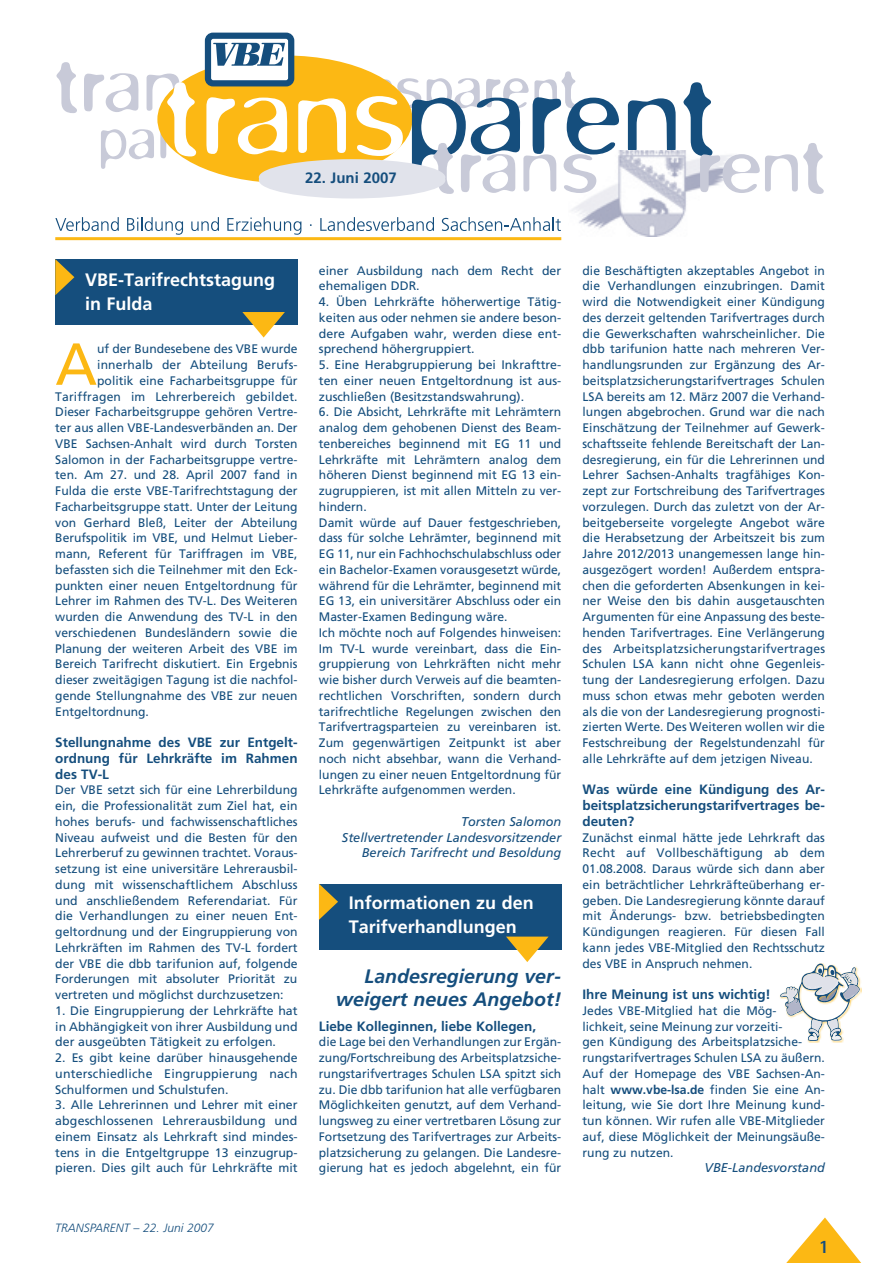
<style>
.page{position:relative;width:893px;height:1263px;background:#fff}
.page>*{position:absolute;margin:0;border:0;box-sizing:border-box;transform-origin:0 0}
.t1{font:59.25px "Frutiger";color:#fcb814}
.t2{font:italic 700 19.5px/23.4px "Frutiger";color:#154e7d;text-align:right}
.t3{font:700 18px/24px "Frutiger";color:#fff}
.t4{font:700 15px "Frutiger";color:#154e7d}
.t5{font:700 13.5px/15.8px "Frutiger";color:#154e7d;text-align:justify}
.t6{font:italic 12.75px/15.8px "Frutiger";color:#154e7d;text-align:right}
.t7{font:12.3px/15.8px "Frutiger";color:#154e7d;text-align:justify}
.t8{font:italic 300 12px "Frutiger";color:#154e7d}
.s1{font-weight:700}
</style>
<div class="page">
<hr style="left:55px;top:237px;width:506px;height:3px;background:#fcb814">
<svg style="left:55px;top:217px;width:64px;height:14px"></svg>
<svg style="left:127px;top:217px;width:56px;height:18px"></svg>
<svg style="left:191px;top:217px;width:28px;height:14px"></svg>
<svg style="left:227px;top:217px;width:74px;height:18px"></svg>
<svg style="left:320px;top:217px;width:114px;height:14px"></svg>
<svg style="left:442px;top:217px;width:119px;height:14px"></svg>
<div style="left:157px;top:55px;width:255px;height:128px;background:#fcb814;border-radius:50%"></div>
<div style="left:205px;top:33px;width:89px;height:53px;background:#154e7d;border-radius:8px"></div>
<div style="left:211px;top:39px;width:77px;height:41px;background:linear-gradient(to right,#fff,#fff);border-radius:2px"></div>
<svg style="left:56px;top:43px;width:233px;height:126px"></svg>
<img style="left:571px;top:194px;width:115px;height:43px">
<svg style="left:298px;top:71px;width:526px;height:123px"></svg>
<div style="left:259px;top:162px;width:186px;height:36px;background:#e1e3eb;border-radius:50%"></div>
<div style="left:259px;top:159px;width:186px;height:37px;background:#e1e3eb;border-radius:50%"></div>
<div style="left:55px;top:259px;width:243px;height:66px;background:#154e7d"></div>
<svg style="left:55px;top:259px;width:19px;height:36px"></svg>
<svg style="left:242px;top:312px;width:43px;height:26px"></svg>
<div style="left:319px;top:884px;width:242px;height:65px;background:#154e7d"></div>
<svg style="left:319px;top:884px;width:19px;height:36px"></svg>
<svg style="left:506px;top:936px;width:43px;height:26px"></svg>
<div style="left:779px;top:962px;width:83px;height:81px;background:#fcb814;opacity:.64"></div>
<svg style="left:780px;top:963px;width:80px;height:78px"></svg>
<svg style="left:786px;top:1217px;width:75px;height:46px"></svg>
<p class="t4" style="left:305px;top:169px;width:93px">22. Juni 2007</p>
<h3 class="t3" style="left:85px;top:267px;width:192px">VBE-Tarifrechtstagung in Fulda</h3>
<h1 class="t1" style="left:55px;top:329px;width:43px">A</h1>
<p class="t7" style="left:97px;top:341px;width:202px">uf der Bundesebene des VBE wurde</p>
<p class="t7" style="left:97px;top:357px;width:202px">innerhalb der Abteilung Berufs-</p>
<p class="t7" style="left:97px;top:372px;width:202px">politik eine Facharbeitsgruppe für</p>
<p class="t7" style="left:55px;top:388px;width:244px">Tariffragen im Lehrerbereich gebildet.</p>
<p class="t7" style="left:55px;top:404px;width:244px">Dieser Facharbeitsgruppe gehören Vertre-</p>
<p class="t7" style="left:55px;top:420px;width:244px">ter aus allen VBE-Landesverbänden an. Der</p>
<p class="t7" style="left:55px;top:435px;width:244px">VBE Sachsen-Anhalt wird durch Torsten</p>
<p class="t7" style="left:55px;top:451px;width:244px">Salomon in der Facharbeitsgruppe vertre-</p>
<p class="t7" style="left:55px;top:467px;width:244px">ten. Am 27. und 28. April 2007 fand in</p>
<p class="t7" style="left:55px;top:483px;width:244px">Fulda die erste VBE-Tarifrechtstagung der</p>
<p class="t7" style="left:55px;top:498px;width:244px">Facharbeitsgruppe statt. Unter der Leitung</p>
<p class="t7" style="left:55px;top:514px;width:244px">von Gerhard Bleß, Leiter der Abteilung</p>
<p class="t7" style="left:55px;top:530px;width:244px">Berufspolitik im VBE, und Helmut Lieber-</p>
<p class="t7" style="left:55px;top:546px;width:244px">mann, Referent für Tariffragen im VBE,</p>
<p class="t7" style="left:55px;top:561px;width:244px">befassten sich die Teilnehmer mit den Eck-</p>
<p class="t7" style="left:55px;top:577px;width:244px">punkten einer neuen Entgeltordnung für</p>
<p class="t7" style="left:55px;top:593px;width:244px">Lehrer im Rahmen des TV-L. Des Weiteren</p>
<p class="t7" style="left:55px;top:609px;width:244px">wurden die Anwendung des TV-L in den</p>
<p class="t7" style="left:55px;top:624px;width:244px">verschiedenen Bundesländern sowie die</p>
<p class="t7" style="left:55px;top:640px;width:244px">Pla-nung der weiteren Arbeit des VBE im</p>
<p class="t7" style="left:55px;top:656px;width:244px">Bereich Tarifrecht diskutiert. Ein Ergebnis</p>
<p class="t7" style="left:55px;top:672px;width:244px">dieser zweitägigen Tagung ist die nachfol-</p>
<p class="t7" style="left:55px;top:687px;width:244px">gende Stellungnahme des VBE zur neuen</p>
<p class="t7" style="left:55px;top:703px;width:95px">Entgeltordnung.</p>
<p class="t5" style="left:55px;top:734px;width:244px">Stellungnahme des VBE zur Entgelt&shy;ordnung für Lehrkräfte im Rahmen des TV-L</p>
<p class="t7" style="left:55px;top:782px;width:244px">Der VBE setzt sich für eine Lehrerbildung ein, die Professionalität zum Ziel hat, ein hohes berufs- und fachwissenschaftliches Niveau aufweist und die Besten für den Lehrerberuf zu gewinnen trachtet. Voraus&shy;setzung ist eine universitäre Lehrerausbil&shy;dung mit wissenschaftlichem Abschluss und anschließendem Referendariat. Für die Verhandlungen zu einer neuen Ent&shy;geltordnung und der Eingruppierung von Lehrkräften im Rahmen des TV-L fordert der VBE die dbb tarifunion auf, folgende Forderungen mit absoluter Priorität zu vertreten und möglichst durchzusetzen:</p>
<p class="t7" style="left:55px;top:1002px;width:244px">1. Die Eingruppierung der Lehrkräfte hat in Abhängigkeit von ihrer Ausbildung und der ausgeübten Tätigkeit zu erfolgen.</p>
<p class="t7" style="left:55px;top:1050px;width:244px">2. Es gibt keine darüber hinausgehende unterschiedliche Eingruppierung nach Schulformen und Schulstufen.</p>
<p class="t7" style="left:55px;top:1097px;width:244px">3. Alle Lehrerinnen und Lehrer mit einer abgeschlossenen Lehrerausbildung und einem Einsatz als Lehrkraft sind mindes&shy;tens in die Entgeltgruppe 13 einzugrup&shy;pieren. Dies gilt auch für Lehrkräfte mit</p>
<p class="t8" style="left:55px;top:1220px;width:160px">TRANSPARENT – 22. Juni 2007</p>
<p class="t7" style="left:319px;top:262px;width:244px">einer Ausbildung nach dem Recht der ehemaligen DDR.</p>
<p class="t7" style="left:319px;top:294px;width:244px">4. Üben Lehrkräfte höherwertige Tätig&shy;keiten aus oder nehmen sie andere beson&shy;dere Aufgaben wahr, werden diese ent&shy;sprechend höhergruppiert.</p>
<p class="t7" style="left:319px;top:357px;width:244px">5. Eine Herabgruppierung bei Inkrafttre&shy;ten einer neuen Entgeltordnung ist aus&shy;zuschließen (Besitzstandswahrung).</p>
<p class="t7" style="left:319px;top:404px;width:244px;text-align:left">6. Die Absicht, Lehrkräfte mit Lehrämtern analog dem gehobenen Dienst des Beam&shy;tenbereiches beginnend mit EG 11 und Lehrkräfte mit Lehrämtern analog dem höheren Dienst beginnend mit EG 13 ein&shy;zugruppieren, ist mit allen Mitteln zu ver&shy;hindern.<br>Damit würde auf Dauer festgeschrieben, dass für solche Lehrämter, beginnend mit EG 11, nur ein Fachhochschulabschluss oder ein Bachelor-Examen vorausgesetzt würde, während für die Lehrämter, beginnend mit EG 13, ein universitärer Abschluss oder ein Master-Examen Bedingung wäre.<br>Ich möchte noch auf Folgendes hinweisen:<br>Im TV-L wurde vereinbart, dass die Ein&shy;gruppierung von Lehrkräften nicht mehr wie bisher durch Verweis auf die beamten&shy;rechtlichen Vorschriften, sondern durch tarifrechtliche Regelungen zwischen den Tarifvertragsparteien zu vereinbaren ist.<br>Zum gegenwärtigen Zeitpunkt ist aber noch nicht absehbar, wann die Verhand&shy;lungen zu einer neuen Entgeltordnung für Lehrkräfte aufgenommen werden.</p>
<p class="t6" style="left:342px;top:813px;width:221px">Torsten Salomon<br>Stellvertretender Landesvorsitzender<br>Bereich Tarifrecht und Besoldung</p>
<h3 class="t3" style="left:349px;top:891px;width:187px">Informationen zu den<br>Tarifverhandlungen</h3>
<h2 class="t2" style="left:336px;top:964px;width:227px">Landesregierung ver&shy;weigert neues Angebot!</h2>
<p class="t5" style="left:319px;top:1018px;width:219px">Liebe Kolleginnen, liebe Kollegen,</p>
<p class="t7" style="left:319px;top:1034px;width:244px">die Lage bei den Verhandlungen zur Ergän&shy;zung/Fortschreibung des Arbeitsplatzsiche&shy;rungstarifvertrages Schulen LSA spitzt sich zu. Die dbb tarifunion hat alle verfügbaren Möglichkeiten genutzt, auf dem Verhand&shy;lungsweg zu einer vertretba- ren Lösung zur Fortsetzung des Tarifvertrages zur Arbeits&shy;platzsicherung zu ge--lan-gen. Die Landesre&shy;gierung hat es je--doch abgelehnt, ein für</p>
<p class="t7" style="left:583px;top:262px;width:244px;text-align:left">die Beschäftigten akzep-tables Angebot in die Verhandlungen einzubringen. Damit wird die Notwendigkeit einer Kündigung des derzeit geltenden Tarifvertrages durch die Gewerkschaften wahrscheinlicher. Die dbb tarifunion hatte nach mehreren Ver&shy;handlungsrunden zur Ergänzung des Ar&shy;beitsplatzsicherungstarifvertrages Schulen LSA bereits am 12. März 2007 die Verhand&shy;lungen abgebrochen. Grund war die nach Einschätzung der Teilnehmer auf Ge--werk&shy;schaftsseite fehlende Bereitschaft der Lan&shy;desregierung, ein für die Lehrerinnen und Lehrer Sachsen-Anhalts trag-fähiges Kon&shy;zept zur Fortschreibung des Tarifvertrages vorzulegen. Durch das zu-- letzt von der Ar&shy;beitgeberseite vorgelegte Angebot wäre die Herabsetzung der Arbeitszeit bis zum Jahre 2012/2013 unangemessen lange hin&shy;ausgezögert worden! Außerdem entspra&shy;chen die geforderten Absenkungen in kei&shy;ner Weise den bis dahin ausgetauschten Ar--gumenten für eine Anpassung des beste&shy;henden Tarif-vertrages. Eine Verlängerung des Arbeitsplatzsicherungstarifvertrages Schulen LSA kann nicht ohne Gegenleis&shy;tung der Landesregierung erfolgen. Dazu muss schon etwas mehr ge--boten werden als die von der Landesregierung prognosti&shy;zierten Werte. Des Weite--ren wollen wir die Festschreibung der Regelstundenzahl für alle Lehrkräfte auf dem jetzigen Niveau.</p>
<p class="t5" style="left:583px;top:782px;width:237px">Was würde eine Kündigung des Ar-- beitsplatzsicherungstarifvertrages be-- deuten?</p>
<p class="t7" style="left:583px;top:829px;width:244px;text-align:left">Zunächst einmal hätte jede Lehrkraft das Recht auf Vollbeschäftigung ab dem 01.08.2008. Daraus würde sich dann aber ein beträchtlicher Lehrkräfteüberhang er&shy;geben. Die Landesregierung könnte da--rauf mit Änderungs- bzw. betriebsbeding-ten Kündigungen reagieren. Für diesen Fall kann jedes VBE-Mitglied den Rechtsschutz des VBE in Anspruch nehmen.</p>
<p class="t5" style="left:583px;top:986px;width:190px">Ihre Meinung ist uns wichtig!</p>
<p class="t7" style="left:583px;top:1002px;width:244px;text-align:left">Jedes VBE-Mitglied hat die Mög-<br>lichkeit, seine Meinung zur vorzeiti-<br>gen Kündigung des Arbeitsplatzsiche&shy;rungstarifvertrages Schulen LSA zu äußern.<br>Auf der Homepage des VBE Sachsen-An&shy;halt <span class="s1">www.vbe-lsa.de</span> finden Sie eine An&shy;leitung, wie Sie dort Ihre Meinung kund&shy;tun können. Wir rufen alle VBE-Mitglieder auf, diese Möglichkeit der Meinungsäuße&shy;rung zu nutzen.</p>
<p class="t6" style="left:704px;top:1160px;width:122px">VBE-Landesvorstand</p>
</div>
